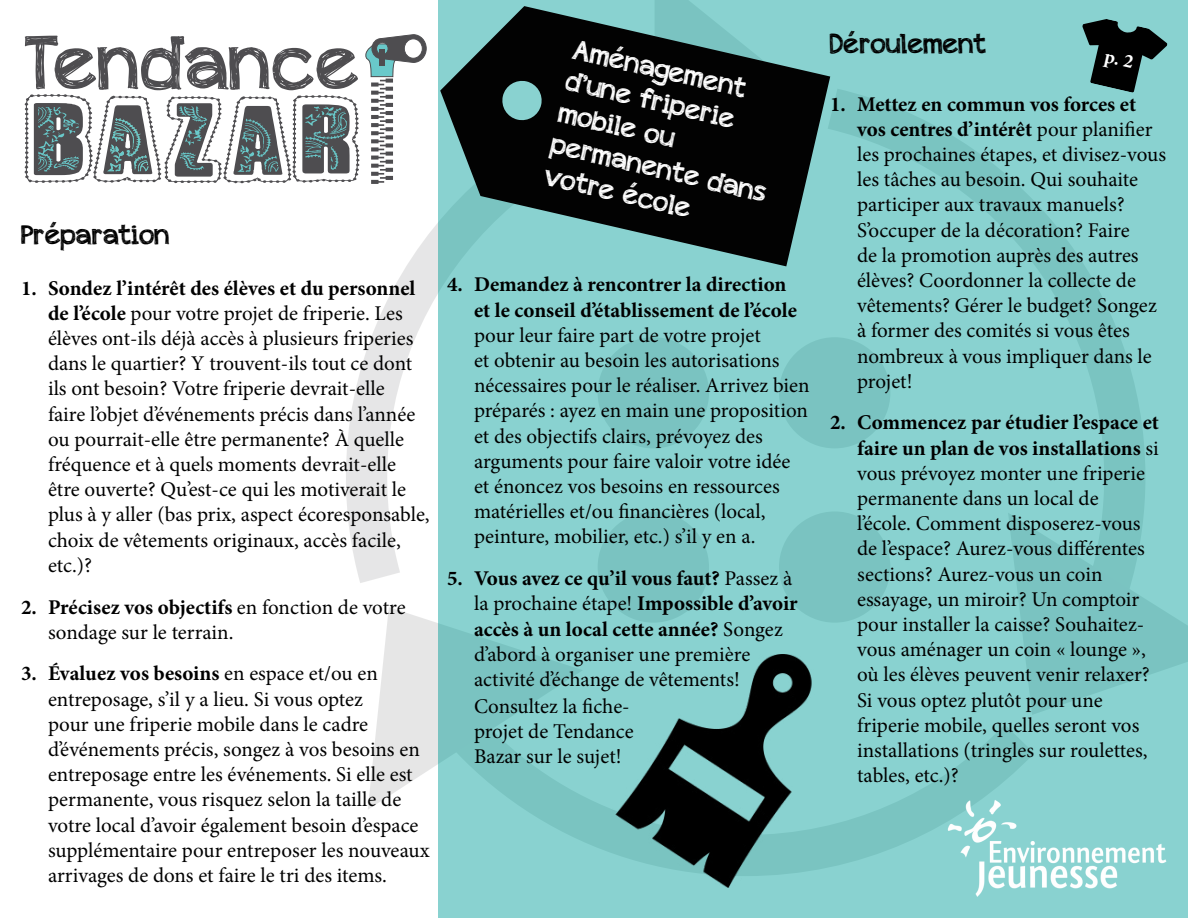
<style>
.page{position:relative;width:1188px;height:918px;background:#fff}
.page>*{position:absolute;margin:0;border:0;box-sizing:border-box;transform-origin:0 0}
.t1{font:74.4px "appleberry";letter-spacing:.01em;color:#4e4d50}
.t2{font:27px/32.4px "appleberry";color:#fff}
.t3{font:27px "appleberry";color:#000}
.t4{font:21px/25.2px "Minion Pro";color:#000}
.t5{font:700 21px/25.2px "Minion Pro";color:#000}
.s1{font-weight:700}
</style>
<div class="page">
<div style="left:438px;top:0;width:750px;height:918px;background:linear-gradient(to right,#85cecc,#86cfcd)"></div>
<img style="left:944px;top:793px;width:227px;height:103px">
<svg style="left:407px;top:0;width:496px;height:384px;background:#5d8988"></svg>
<svg style="left:365px;top:34px;width:62px;height:150px"></svg>
<div style="left:379px;top:49px;width:6px;height:16px;background:#4e4d50"></div>
<svg style="left:25px;top:94px;width:334px;height:89px"></svg>
<img style="left:597px;top:654px;width:233px;height:233px">
<svg style="left:1082px;top:19px;width:85px;height:74px;background:#3a5958"></svg>
<h1 class="t1" style="left:25px;top:10px;width:335px">Tendance</h1>
<p class="t3" style="left:21px;top:216px;width:150px">Préparation</p>
<p class="t4" style="left:48px;top:275px;width:383px;text-indent:-27px"><span class="s1">1. Sondez l’intérêt des élèves et du personnel de l’école</span> pour votre projet de friperie. Les élèves ont-ils déjà accès à plusieurs friperies dans le quartier? Y trouvent-ils tout ce dont ils ont besoin? Votre friperie devrait-elle<br>faire l’objet d’événements précis dans l’année ou pourrait-elle être permanente? À quelle fréquence et à quels moments devrait-elle être ouverte? Qu’est-ce qui les motiverait le plus à y aller (bas prix, aspect écoresponsable, choix de vêtements originaux, accès facile, etc.)?</p>
<p class="t4" style="left:48px;top:594px;width:359px;text-indent:-27px"><span class="s1">2. Précisez vos objectifs</span> en fonction de votre sondage sur le terrain.</p>
<p class="t4" style="left:48px;top:661px;width:383px;text-indent:-27px"><span class="s1">3. Évaluez vos besoins</span> en espace et/ou en entreposage, s’il y a lieu. Si vous optez<br>pour une friperie mobile dans le cadre d’événements précis, songez à vos besoins en entreposage entre les événements. Si elle est permanente, vous risquez selon la taille de votre local d’avoir également besoin d’espace supplémentaire pour entreposer les nouveaux arrivages de dons et faire le tri des items.</p>
<p class="t2" style="left:577px;top:33px;width:222px;rotate:13deg">Aménagement d’une friperie mobile ou permanente dans votre école</p>
<p class="t5" style="left:474px;top:272px;width:324px;text-indent:-27px">4. Demandez à rencontrer la direction et le conseil d’établissement de l’école</p>
<p class="t4" style="left:474px;top:323px;width:337px">pour leur faire part de votre projet<br>et obtenir au besoin les autorisations nécessaires pour le réaliser. Arrivez bien préparés : ayez en main une proposition et des objectifs clairs, prévoyez des arguments pour faire valoir votre idée et énoncez vos besoins en ressources matérielles et/ou financières (local, peinture, mobilier, etc.) s’il y en a.</p>
<p class="t4" style="left:474px;top:566px;width:325px;text-indent:-27px"><span class="s1">5. Vous avez ce qu’il vous faut?</span> Passez à la prochaine étape! <span class="s1">Impossible d’avoir accès à un local cette année?</span> Songez d’abord à organiser une première activité d’échange de vêtements!</p>
<p class="t4" style="left:474px;top:693px;width:161px">Consultez la fiche&shy;projet de Tendance<br>Bazar sur le sujet!</p>
<p class="t3" style="left:830px;top:24px;width:158px">Déroulement</p>
<p class="t4" style="left:857px;top:91px;width:310px;text-indent:-27px"><span class="s1">1. Mettez en commun vos forces et vos centres d’intérêt</span> pour planifier les prochaines étapes, et divisez-vous les tâches au besoin. Qui souhaite participer aux travaux manuels?<br>S’occuper de la décoration? Faire<br>de la promotion auprès des autres élèves? Coordonner la collecte de vêtements? Gérer le budget? Songez à former des comités si vous êtes nombreux à vous impliquer dans le projet!</p>
<p class="t4" style="left:857px;top:410px;width:303px;text-indent:-27px"><span class="s1">2. Commencez par étudier l’espace et faire un plan de vos installations</span> si vous prévoyez monter une friperie permanente dans un local de<br>l’école. Comment disposerez-vous de l’espace? Aurez-vous différentes sections? Aurez-vous un coin essayage, un miroir? Un comptoir pour installer la caisse? Souhaitez&shy;vous aménager un coin « lounge », où les élèves peuvent venir relaxer?<br>Si vous optez plutôt pour une friperie mobile, quelles seront vos installations (tringles sur roulettes, tables, etc.)?</p>
</div>
